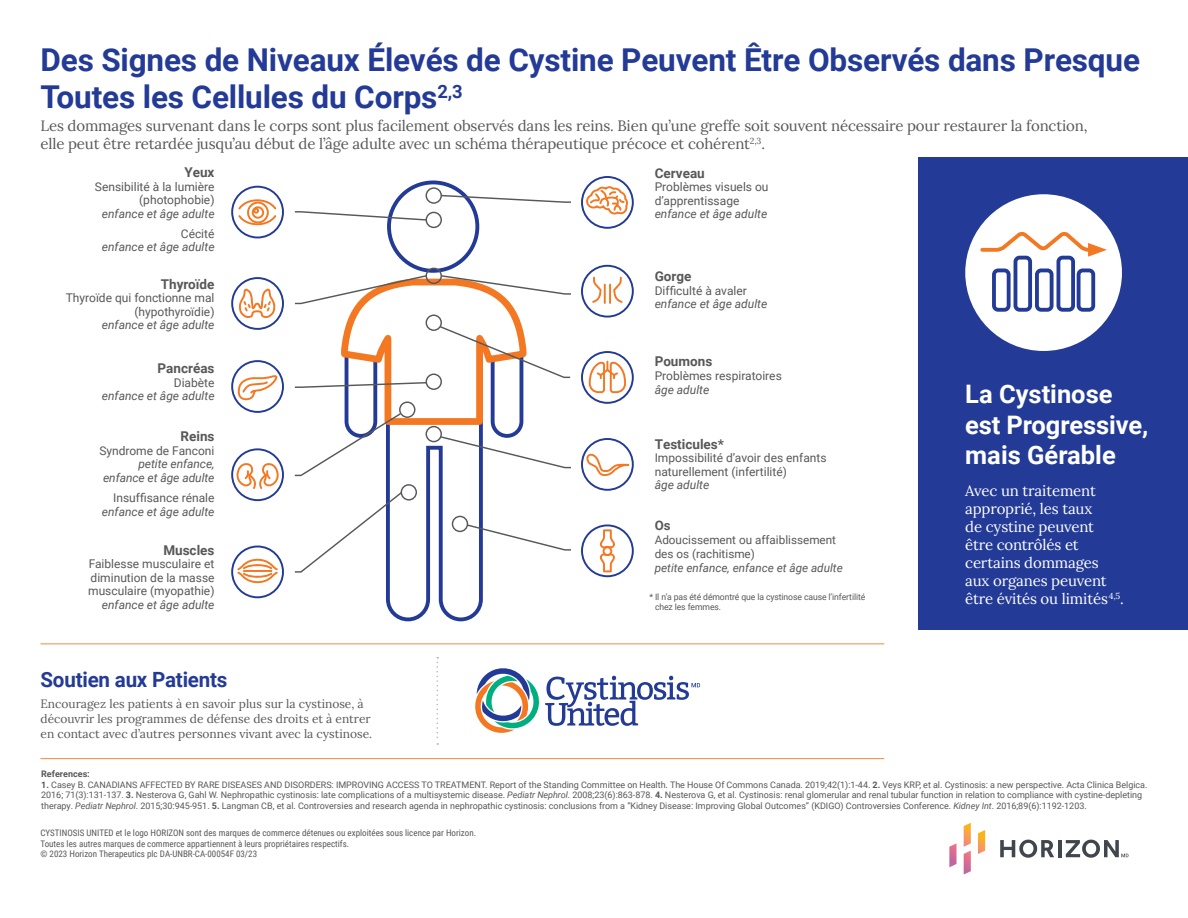
<style>
.page{position:relative;width:1188px;height:918px;background:#fff}
.page>*{position:absolute;margin:0;border:0;box-sizing:border-box;transform-origin:0 0}
.t1{font:700 31.5px/37.8px "Roboto";letter-spacing:-.005em;color:#233b96}
.t2{font:700 25.5px/30.6px "Roboto";color:#fff}
.t3{font:700 21px "Roboto";letter-spacing:-.01em;color:#233b96}
.t4{font:15px/18px "Lora";letter-spacing:-.01em;color:#57585a}
.t5{font:15px/18px "Lora";letter-spacing:-.01em;color:#fff}
.t6{font:700 13.5px "Roboto";color:#57585a}
.t7{font:700 13.2px "Roboto";color:#57585a}
.t8{font:12px/13.5px "Roboto";color:#57585a;text-align:right}
.t9{font:12px/15px "Lora";color:#57585a}
.t10{font:italic 12px/13.5px "Roboto";color:#57585a;text-align:right}
.t11{font:11.7px/14.1px "Roboto";color:#57585a}
.t12{font:9px/10.5px "Roboto";letter-spacing:-.005em;color:#57585a}
.t13{font:9px/10.5px "Roboto Condensed";color:#57585a}
.t14{font:700 9px "Roboto";color:#57585a}
.t15{font:8.85px/10.5px "Roboto";letter-spacing:-.01em;color:#57585a}
.s1{font-style:italic}
.s2{font-style:normal}
.s3{font-weight:700}
</style>
<div class="page">
<div style="left:918px;top:158px;width:270px;height:472px;background:#233b96"></div>
<svg style="left:978px;top:830px;width:7px;height:24px"></svg>
<svg style="left:964px;top:823px;width:7px;height:52px"></svg>
<svg style="left:949px;top:843px;width:8px;height:24px"></svg>
<svg style="left:1000px;top:840px;width:54px;height:18px"></svg>
<hr style="left:1058px;top:840px;width:4px;height:17px;background:#3f464d">
<svg style="left:1066px;top:840px;width:63px;height:18px"></svg>
<div style="left:387px;top:181px;width:92px;height:92px;border:4px solid #233b96;border-radius:50%"></div>
<div style="left:231px;top:448px;width:53px;height:53px;border:2px solid #233b96;border-radius:50%"></div>
<div style="left:231px;top:546px;width:53px;height:52px;border:2px solid #233b96;border-radius:50%"></div>
<div style="left:581px;top:176px;width:53px;height:53px;border:2px solid #233b96;border-radius:50%"></div>
<div style="left:581px;top:265px;width:53px;height:53px;border:2px solid #233b96;border-radius:50%"></div>
<div style="left:581px;top:351px;width:53px;height:53px;border:2px solid #233b96;border-radius:50%"></div>
<div style="left:581px;top:438px;width:53px;height:53px;border:2px solid #233b96;border-radius:50%"></div>
<div style="left:581px;top:524px;width:53px;height:53px;border:2px solid #233b96;border-radius:50%"></div>
<div style="left:231px;top:186px;width:53px;height:52px;border:2px solid #233b96;border-radius:50%"></div>
<svg style="left:237px;top:198px;width:40px;height:28px"></svg>
<div style="left:231px;top:277px;width:53px;height:53px;border:2px solid #233b96;border-radius:50%"></div>
<svg style="left:238px;top:288px;width:38px;height:31px"></svg>
<div style="left:231px;top:360px;width:53px;height:53px;border:2px solid #233b96;border-radius:50%"></div>
<svg style="left:236px;top:375px;width:44px;height:26px"></svg>
<svg style="left:236px;top:462px;width:44px;height:29px"></svg>
<svg style="left:236px;top:558px;width:43px;height:26px"></svg>
<hr style="left:244px;top:570px;width:27px;height:2px;background:#f47721">
<svg style="left:585px;top:185px;width:44px;height:34px"></svg>
<svg style="left:592px;top:276px;width:31px;height:28px"></svg>
<svg style="left:588px;top:361px;width:39px;height:33px"></svg>
<svg style="left:586px;top:453px;width:44px;height:24px"></svg>
<svg style="left:599px;top:529px;width:16px;height:44px"></svg>
<div style="left:603px;top:546px;width:9px;height:10px;border:2px solid #f47721;border-radius:50%"></div>
<div style="left:426px;top:187px;width:16px;height:17px;border:1px solid #57585a;border-radius:50%"></div>
<div style="left:426px;top:212px;width:16px;height:16px;border:1px solid #57585a;border-radius:50%"></div>
<svg style="left:440px;top:194px;width:131px;height:10px"></svg>
<div style="left:426px;top:268px;width:16px;height:16px;border:1px solid #57585a;border-radius:50%"></div>
<svg style="left:294px;top:210px;width:134px;height:11px"></svg>
<svg style="left:294px;top:274px;width:277px;height:347px"></svg>
<div style="left:965px;top:194px;width:157px;height:157px;background:#fff;border-radius:50%"></div>
<div style="left:1014px;top:256px;width:18px;height:56px;border:4px solid #233b96;border-radius:4px"></div>
<div style="left:1035px;top:269px;width:19px;height:43px;border:4px solid #233b96;border-radius:4px"></div>
<div style="left:992px;top:269px;width:19px;height:43px;border:4px solid #233b96;border-radius:4px"></div>
<div style="left:1057px;top:256px;width:18px;height:56px;border:4px solid #233b96;border-radius:4px"></div>
<div style="left:1077px;top:269px;width:18px;height:43px;border:4px solid #233b96;border-radius:4px"></div>
<svg style="left:978px;top:228px;width:129px;height:29px"></svg>
<svg style="left:475px;top:668px;width:225px;height:65px"></svg>
<hr style="left:40px;top:758px;width:844px;height:1px;background:#f5893c">
<hr style="left:40px;top:644px;width:844px;height:1px;background:#f5893c">
<svg style="left:436px;top:657px;width:2px;height:88px"></svg>
<p class="t1" style="left:40px;top:39px;width:1101px">Des Signes de Niveaux Élevés de Cystine Peuvent Être Observés dans Presque<br>Toutes les Cellules du Corps<sup>2,3</sup></p>
<p class="t4" style="left:40px;top:116px;width:1048px">Les dommages survenant dans le corps sont plus facilement observés dans les reins. Bien qu’une greffe soit souvent nécessaire pour restaurer la fonction, elle peut être retardée jusqu’au début de l’âge adulte avec un schéma thérapeutique précoce et cohérent<sup>2,3</sup>.</p>
<p class="t6" style="left:184px;top:163px;width:32px">Yeux</p>
<p class="t8" style="left:95px;top:179px;width:121px">Sensibilité à la lumière (photophobie) <span class="s1">enfance et âge adulte</span></p>
<p class="t10" style="left:102px;top:226px;width:114px"><span class="s2">Cécité<br></span>enfance et âge adulte</p>
<p class="t6" style="left:655px;top:163px;width:52px">Cerveau</p>
<p class="t8" style="left:655px;top:180px;width:115px;text-align:left">Problèmes visuels ou d’apprentissage <span class="s1">enfance et âge adulte</span></p>
<p class="t6" style="left:161px;top:274px;width:55px">Thyroïde</p>
<p class="t8" style="left:66px;top:291px;width:150px">Thyroïde qui fonctionne mal (hypothyroïdie)<br><span class="s1">enfance et âge adulte</span></p>
<p class="t6" style="left:158px;top:359px;width:58px">Pancréas</p>
<p class="t10" style="left:102px;top:375px;width:114px"><span class="s2">Diabète<br></span>enfance et âge adulte</p>
<p class="t6" style="left:181px;top:427px;width:35px">Reins</p>
<p class="t10" style="left:99px;top:443px;width:117px"><span class="s2">Syndrome de Fanconi </span>petite enfance, enfance et âge adulte</p>
<p class="t8" style="left:102px;top:491px;width:114px">Insuffisance rénale <span class="s1">enfance et âge adulte</span></p>
<p class="t6" style="left:163px;top:541px;width:53px">Muscles</p>
<p class="t8" style="left:88px;top:557px;width:128px">Faiblesse musculaire et diminution de la masse musculaire (myopathie) <span class="s1">enfance et âge adulte</span></p>
<p class="t3" style="left:40px;top:664px;width:189px">Soutien aux Patients</p>
<p class="t9" style="left:40px;top:696px;width:333px">Encouragez les patients à en savoir plus sur la cystinose, à découvrir les programmes de défense des droits et à entrer en contact avec d’autres personnes vivant avec la cystinose.</p>
<p class="t6" style="left:655px;top:267px;width:38px">Gorge</p>
<p class="t8" style="left:655px;top:283px;width:94px">Difficulté à avaler</p>
<p class="t10" style="left:655px;top:297px;width:114px">enfance et âge adulte</p>
<p class="t6" style="left:655px;top:352px;width:59px">Poumons</p>
<p class="t8" style="left:655px;top:368px;width:129px">Problèmes respiratoires</p>
<p class="t10" style="left:655px;top:382px;width:56px">âge adulte</p>
<p class="t6" style="left:655px;top:435px;width:71px">Testicules*</p>
<p class="t8" style="left:655px;top:451px;width:173px;text-align:left">Impossibilité d’avoir des enfants naturellement (infertilité)<br><span class="s1">âge adulte</span></p>
<p class="t7" style="left:655px;top:516px;width:17px">Os</p>
<p class="t11" style="left:655px;top:533px;width:190px">Adoucissement ou affaiblissement des os (rachitisme)<br><span class="s1">petite enfance, enfance et âge adulte</span></p>
<p class="t15" style="left:655px;top:591px;width:212px;text-indent:-6px">* Il n’a pas été démontré que la cystinose cause l’infertilité chez les femmes.</p>
<p class="t2" style="left:965px;top:378px;width:185px">La Cystinose est Progressive, mais Gérable</p>
<p class="t5" style="left:965px;top:481px;width:160px">Avec un traitement approprié, les taux<br>de cystine peuvent être contrôlés et certains dommages aux organes peuvent être évités ou limités<sup>4,5</sup>.</p>
<p class="t14" style="left:41px;top:768px;width:50px">References:</p>
<p class="t12" style="left:41px;top:779px;width:1108px"><span class="s3">1.</span> Casey B. CANADIANS AFFECTED BY RARE DISEASES AND DISORDERS: IMPROVING ACCESS TO TREATMENT. Report of the Standing Committee on Health. The House Of Commons Canada. 2019;42(1):1-44. <span class="s3">2.</span> Veys KRP, et al. Cystinosis: a new perspective. Acta Clinica Belgica.<br>2016; 71(3):131-137. <span class="s3">3.</span> Nesterova G, Gahl W. Nephropathic cystinosis: late complications of a multisystemic disease. <span class="s1">Pediatr Nephrol</span>. 2008;23(6):863-878. <span class="s3">4.</span> Nesterova G, et al. Cystinosis: renal glomerular and renal tubular function in relation to compliance with cystine-depleting therapy. <span class="s1">Pediatr Nephrol</span>. 2015;30:945-951. <span class="s3">5.</span> Langman CB, et al. Controversies and research agenda in nephropathic cystinosis: conclusions from a “Kidney Disease: Improving Global Outcomes” (KDIGO) Controversies Conference. <span class="s1">Kidney Int</span>. 2016;89(6):1192-1203.</p>
<p class="t13" style="left:40px;top:827px;width:437px">CYSTINOSIS UNITED et le logo HORIZON sont des marques de commerce détenues ou exploitées sous licence par Horizon.<br>Toutes les autres marques de commerce appartiennent à leurs propriétaires respectifs.</p>
<p class="t13" style="left:40px;top:848px;width:218px">© 2023 Horizon Therapeutics plc DA-UNBR-CA-00054F 03/23</p>
</div>
